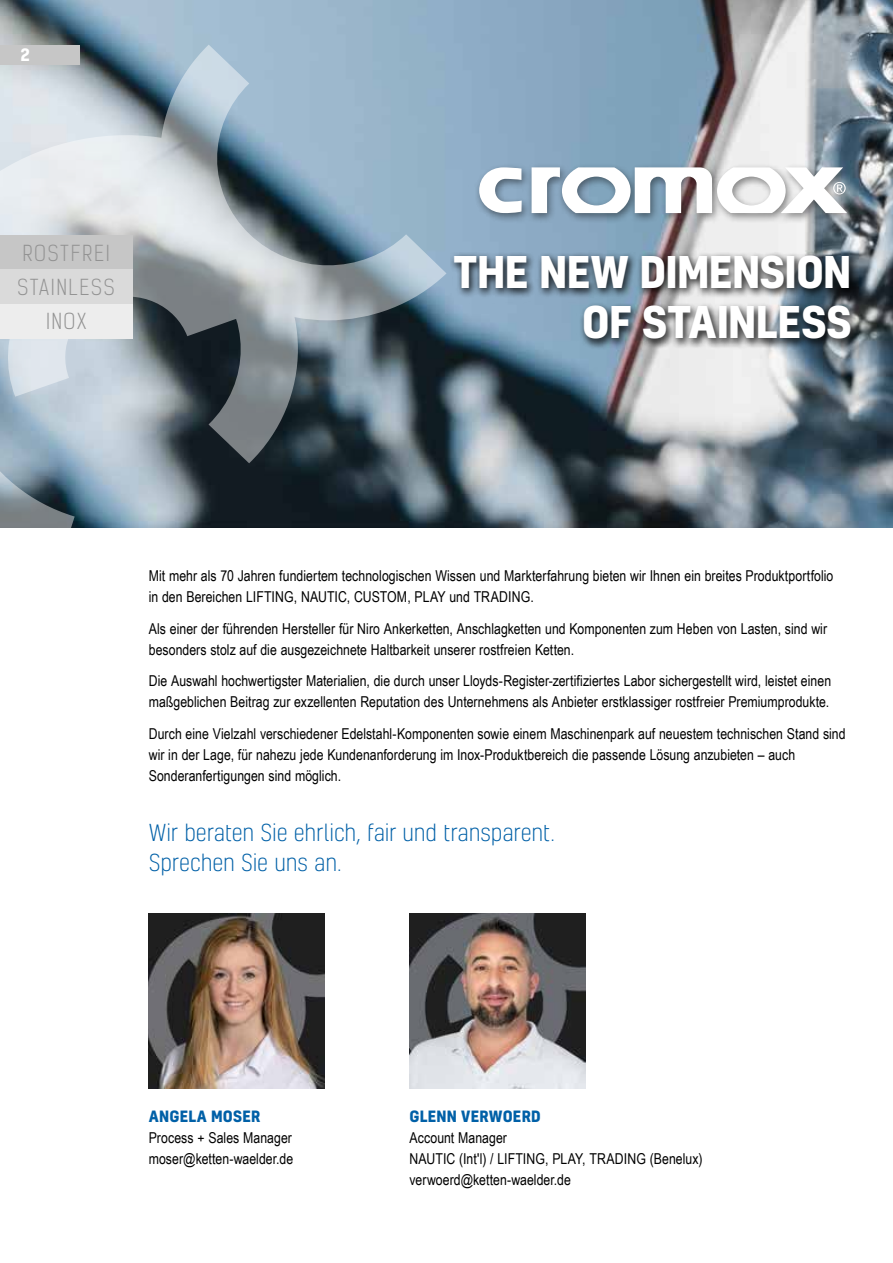
<style>
.page{position:relative;width:893px;height:1263px;background:#fff}
.page>*{position:absolute;margin:0;border:0;box-sizing:border-box;transform-origin:0 0}
.t1{font:700 42px/50.4px "Kelson";letter-spacing:-.02em;color:#fff;text-align:right}
.t2{font:300 22.5px/30px "Kelson";letter-spacing:-.005em;color:#0060a7}
.t3{font:300 21px/34px "Kelson Sans";letter-spacing:.08em;color:#929292;text-align:center}
.t4{font:700 16.5px "Kelson";color:#fff}
.t5{font:15px/21px "Arial Narrow";color:#000}
.t6{font:700 15px "Kelson";letter-spacing:.01em;color:#0060a7}
</style>
<div class="page">
<img style="left:409px;top:913px;width:176px;height:176px">
<img style="left:149px;top:913px;width:175px;height:176px">
<img style="left:0;top:0;width:893px;height:527px">
<svg style="left:0;top:109px;width:194px;height:419px;background:#a9b8c2"></svg>
<svg style="left:11px;top:172px;width:303px;height:291px;background:#8e989f"></svg>
<svg style="left:144px;top:45px;width:302px;height:275px;background:#93a8b6"></svg>
<div style="left:449px;top:163px;width:411px;height:186px;background:#000;opacity:.45"></div>
<div style="left:449px;top:250px;width:411px;height:99px;background:#000;opacity:.65"></div>
<svg style="left:479px;top:167px;width:43px;height:46px"></svg>
<svg style="left:532px;top:167px;width:315px;height:46px"></svg>
<div style="left:0;top:236px;width:132px;height:34px;background:#c6c6c6"></div>
<div style="left:0;top:270px;width:132px;height:34px;background:#dadada"></div>
<div style="left:0;top:304px;width:132px;height:34px;background:#ededed"></div>
<div style="left:0;top:45px;width:79px;height:19px;background:#c6c6c6"></div>
<p class="t4" style="left:21px;top:43px;width:10px">2</p>
<h3 class="t3" style="left:17px;top:236px;width:99px">ROSTFREI<br>STAINLESS<br>INOX</h3>
<h1 class="t1" style="left:453px;top:245px;width:400px">THE NEW DIMENSION<br>OF STAINLESS</h1>
<p class="t5" style="left:149px;top:565px;width:686px">Mit mehr als 70 Jahren fundiertem technologischen Wissen und Markterfahrung bieten wir Ihnen ein breites Produktportfolio in den Bereichen LIFTING, NAUTIC, CUSTOM, PLAY und TRADING.</p>
<p class="t5" style="left:149px;top:617px;width:680px">Als einer der führenden Hersteller für Niro Ankerketten, Anschlagketten und Komponenten zum Heben von Lasten, sind wir besonders stolz auf die ausgezeichnete Haltbarkeit unserer rostfreien Ketten.</p>
<p class="t5" style="left:149px;top:670px;width:684px">Die Auswahl hochwertigster Materialien, die durch unser Lloyds-Register-zertifiziertes Labor sichergestellt wird, leistet einen maßgeblichen Beitrag zur exzellenten Reputation des Unternehmens als Anbieter erstklassiger rostfreier Premiumprodukte.</p>
<p class="t5" style="left:149px;top:722px;width:698px">Durch eine Vielzahl verschiedener Edelstahl-Komponenten sowie einem Maschinenpark auf neuestem technischen Stand sind wir in der Lage, für nahezu jede Kundenanforderung im Inox-Produktbereich die passende Lösung anzubieten – auch<br>Sonderanfertigungen sind möglich.</p>
<h2 class="t2" style="left:149px;top:817px;width:408px">Wir beraten Sie ehrlich, fair und transparent.<br>Sprechen Sie uns an.</h2>
<p class="t6" style="left:149px;top:1105px;width:113px">ANGELA MOSER</p>
<p class="t5" style="left:149px;top:1126px;width:146px">Process + Sales Manager moser@ketten-waelder.de</p>
<p class="t6" style="left:409px;top:1105px;width:133px">GLENN VERWOERD</p>
<p class="t5" style="left:409px;top:1126px;width:294px">Account Manager<br>NAUTIC (Int'l) / LIFTING, PLAY, TRADING (Benelux) verwoerd@ketten-waelder.de</p>
</div>
